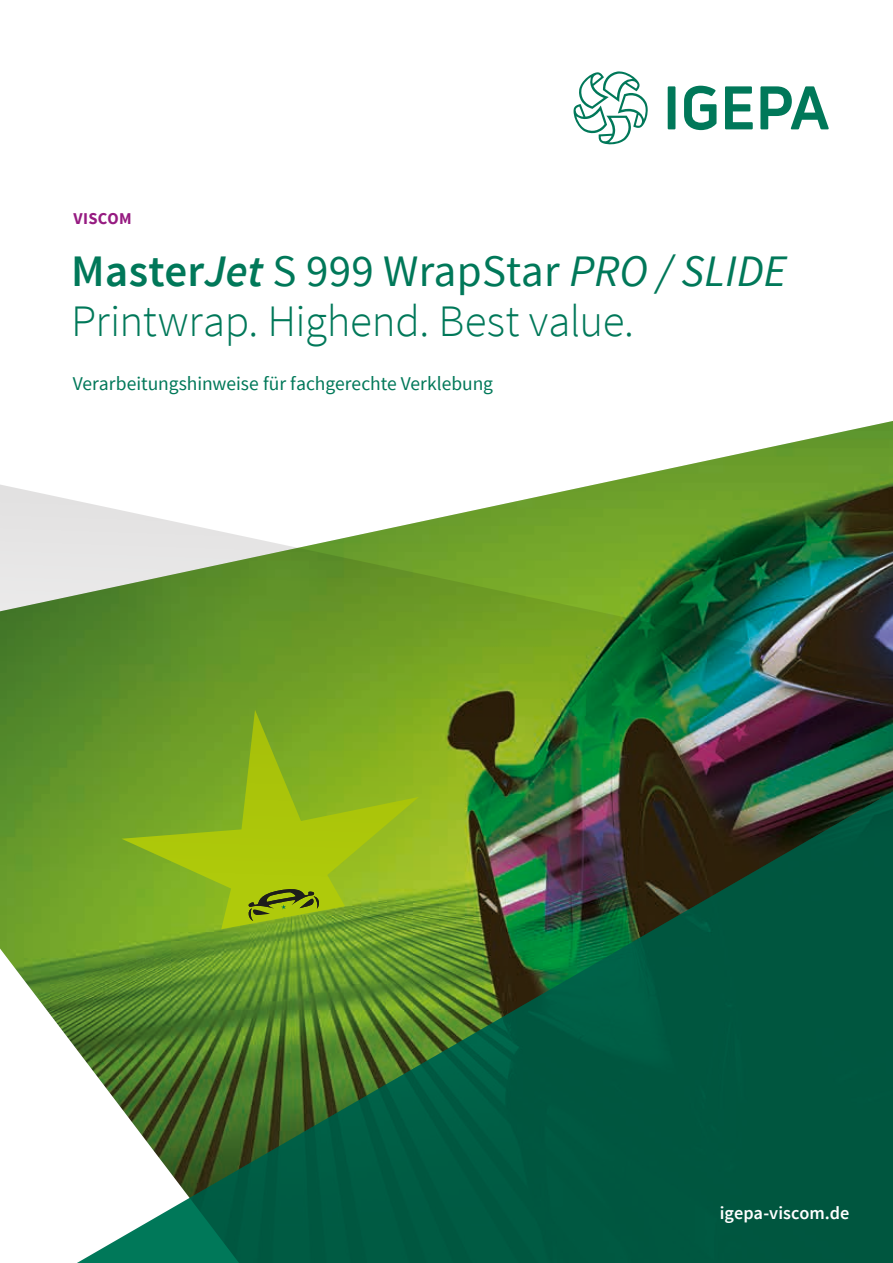
<style>
.page{position:relative;width:893px;height:1263px;background:#fff}
.page>*{position:absolute;margin:0;border:0;box-sizing:border-box;transform-origin:0 0}
.t1{font:300 45px/49.5px "Source Sans Pro";letter-spacing:-.005em;color:#007859}
.t2{font:19.5px "Source Sans Pro";letter-spacing:-.005em;color:#007859}
.t3{font:600 18.3px "Source Sans Pro";color:#fff}
.t4{font:700 16.5px "Source Sans Pro";letter-spacing:.025em;color:#961b81}
.s1{font-weight:600}
.s2{font-weight:600;font-style:italic}
.s3{font-weight:400}
.s4{font-weight:400;font-style:italic}
</style>
<div class="page">
<img style="left:607px;top:421px;width:286px;height:61px">
<img style="left:0;top:482px;width:893px;height:466px">
<svg style="left:0;top:948px;width:77px;height:102px"></svg>
<svg style="left:77px;top:791px;width:113px;height:472px"></svg>
<img style="left:190px;top:790px;width:703px;height:473px">
<svg style="left:684px;top:86px;width:32px;height:44px"></svg>
<div style="left:668px;top:86px;width:7px;height:43px;background:#007859"></div>
<svg style="left:725px;top:86px;width:28px;height:43px"></svg>
<svg style="left:760px;top:86px;width:69px;height:43px"></svg>
<svg style="left:573px;top:71px;width:75px;height:74px"></svg>
<p class="t4" style="left:73px;top:208px;width:60px">VISCOM</p>
<p class="t1" style="left:71px;top:247px;width:717px"><span class="s1">Master</span><span class="s2">Jet</span> <span class="s3">S 999 WrapStar</span> <span class="s4">PRO / SLIDE<br></span>Printwrap. Highend. Best value.</p>
<p class="t2" style="left:73px;top:371px;width:422px">Verarbeitungshinweise für fachgerechte Verklebung</p>
<p class="t3" style="left:720px;top:1202px;width:131px">igepa-viscom.de</p>
</div>
